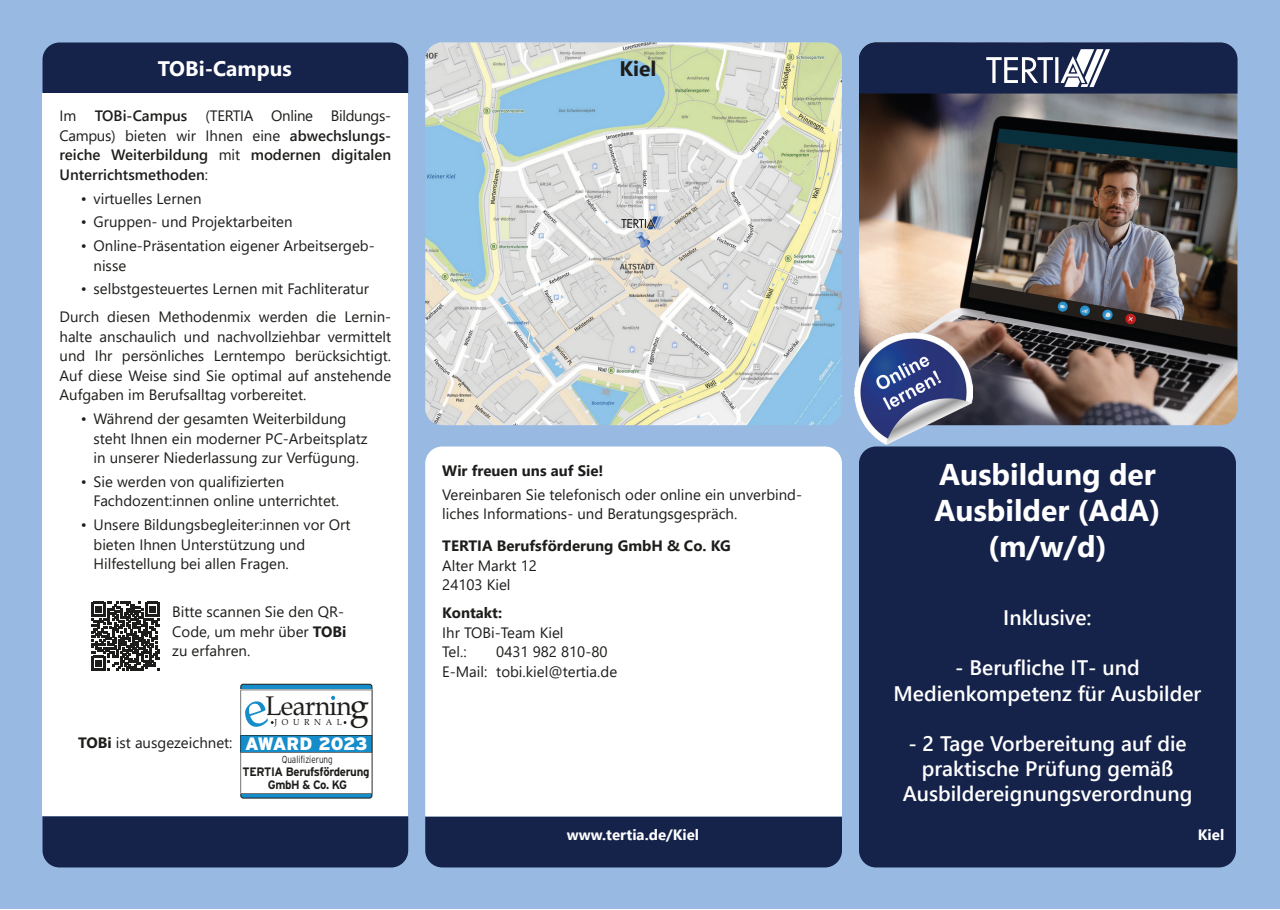
<style>
.page{position:relative;width:1280px;height:910px;background:#fff}
.page>*{position:absolute;margin:0;border:0;box-sizing:border-box;transform-origin:0 0}
.t1{font:36px "Book Antiqua";color:#1d1d1b}
.t2{font:700 30px/36px "Segoe UI";color:#fff;text-align:center}
.t3{font:27px "Book Antiqua";letter-spacing:-.02em;color:#1d1d1b}
.t4{font:600 21px/25.2px "Segoe UI";color:#fff;text-align:center}
.t5{font:700 21px "Segoe UI";color:#fff}
.t6{font:700 21px "Segoe UI";color:#1d1d1b}
.t7{font:15px/19.5px "Segoe UI";color:#1d1d1b}
.t8{font:600 15px/19.5px "Segoe UI";color:#1d1d1b;text-align:justify}
.t9{font:700 15px "Segoe UI";color:#1d1d1b}
.t10{font:700 15px "Segoe UI";color:#fff}
.t11{font:700 12.15px/12.8px "Interstate";letter-spacing:-.03em;color:#1d1d1b;text-align:center;scale:.94 1}
.t12{font:300 10.2px "Interstate";color:#1d1d1b;scale:.79 1}
.t13{font:8.7px "Book Antiqua";letter-spacing:.55em;color:#1d1d1b}
.s1{font-weight:400}
.s2{font-weight:700}
.s3{font-family:"Interstate";font-weight:900;font-size:18px;color:#fff}
</style>
<div class="page">
<div style="left:0;top:0;width:1280px;height:909px;background:#98b9e2"></div>
<img style="left:859px;top:94px;width:378px;height:331px">
<img style="left:425px;top:43px;width:417px;height:382px">
<div style="left:859px;top:446px;width:377px;height:421px;background:#15224a;border-radius:17px"></div>
<svg style="left:859px;top:43px;width:378px;height:51px;background:#29355a"></svg>
<div style="left:43px;top:816px;width:365px;height:51px;background:#15224a"></div>
<div style="left:425px;top:816px;width:417px;height:51px;background:#15224a"></div>
<div style="left:43px;top:43px;width:365px;height:51px;background:#15224a"></div>
<div style="left:43px;top:94px;width:365px;height:722px;background:#fff"></div>
<svg style="left:91px;top:602px;width:69px;height:68px"></svg>
<div style="left:241px;top:684px;width:131px;height:114px;background:linear-gradient(to right,#168dcb,#168dcb);border-radius:2px"></div>
<div style="left:240px;top:684px;width:132px;height:114px;border:1px solid #1d1d1b;border-radius:2px"></div>
<div style="left:425px;top:446px;width:417px;height:370px;background:#fff"></div>
<img style="left:855px;top:333px;width:118px;height:111px">
<svg style="left:240px;top:690px;width:132px;height:104px"></svg>
<h3 class="t5" style="left:158px;top:48px;width:135px">TOBi-Campus</h3>
<p class="t8" style="left:60px;top:105px;width:333px"><span class="s1">Im</span> TOBi-Campus <span class="s1">(TERTIA Online Bildungs-Campus) bieten wir Ihnen eine</span> abwechslungs&shy;reiche Weiterbildung <span class="s1">mit</span> modernen digitalen Unterrichtsmethoden<span class="s1">:</span></p>
<p class="t7" style="left:81px;top:187px;width:122px">• virtuelles Lernen</p>
<p class="t7" style="left:81px;top:211px;width:213px">• Gruppen- und Projektarbeiten</p>
<p class="t7" style="left:94px;top:235px;width:283px;text-indent:-13px">• Online-Präsentation eigener Arbeitsergeb&shy;nisse</p>
<p class="t7" style="left:60px;top:274px;width:333px;line-height:28px;text-align:center">• selbstgesteuertes Lernen mit Fachliteratur<br>Durch diesen Methodenmix werden die Lernin-</p>
<p class="t7" style="left:60px;top:326px;width:333px;text-align:justify">halte anschaulich und nachvollziehbar vermittelt und Ihr persönliches Lerntempo berücksichtigt.<br>Auf diese Weise sind Sie optimal auf anstehende Aufgaben im Berufsalltag vorbereitet.</p>
<p class="t7" style="left:94px;top:408px;width:276px;text-indent:-13px">• Während der gesamten Weiterbildung steht Ihnen ein moderner PC-Arbeitsplatz in unserer Niederlassung zur Verfügung.</p>
<p class="t7" style="left:94px;top:471px;width:247px;text-indent:-13px">• Sie werden von qualifizierten<br>Fachdozent:innen online unterrichtet.</p>
<p class="t7" style="left:94px;top:514px;width:259px;text-indent:-13px">• Unsere Bildungsbegleiter:innen vor Ort bieten Ihnen Unterstützung und<br>Hilfestellung bei allen Fragen.</p>
<p class="t7" style="left:172px;top:601px;width:176px">Bitte scannen Sie den QR-<br>Code, um mehr über <span class="s2">TOBi </span>zu erfahren.</p>
<h3 class="t3" style="left:265px;top:687px;width:88px">Learnin</h3>
<p class="t13" style="left:275px;top:716px;width:69px">JOURNAL</p>
<h1 class="t1" style="left:349px;top:681px;width:21px">g</h1>
<p class="t7" style="left:78px;top:732px;width:291px"><span class="s2">TOBi</span> ist ausgezeichnet: <span class="s3">AWARD 2023</span></p>
<p class="t12" style="left:282px;top:754px;width:66px">Qualifizierung</p>
<p class="t11" style="left:243px;top:765px;width:136px">TERTIA Berufsförderung<br>GmbH &amp; Co. KG</p>
<h3 class="t6" style="left:619px;top:48px;width:38px">Kiel</h3>
<p class="t9" style="left:442px;top:456px;width:163px">Wir freuen uns auf Sie!</p>
<p class="t7" style="left:442px;top:483px;width:361px">Vereinbaren Sie telefonisch oder online ein unverbind&shy;liches Informations- und Beratungsgespräch.</p>
<p class="t9" style="left:442px;top:532px;width:290px">TERTIA Berufsförderung GmbH &amp; Co. KG</p>
<p class="t7" style="left:442px;top:554px;width:96px">Alter Markt 12<br>24103 Kiel</p>
<p class="t9" style="left:442px;top:599px;width:61px">Kontakt:</p>
<p class="t7" style="left:442px;top:621px;width:123px">Ihr TOBi-Team Kiel<br>Tel.:</p>
<p class="t7" style="left:442px;top:641px;width:176px;text-indent:54px">0431 982 810-80<br>E-Mail: tobi.kiel@tertia.de</p>
<p class="t10" style="left:567px;top:821px;width:134px">www.tertia.de/Kiel</p>
<h2 class="t2" style="left:934px;top:454px;width:227px">Ausbildung der<br>Ausbilder (AdA) (m/w/d)</h2>
<h3 class="t4" style="left:1003px;top:603px;width:90px">Inklusive:</h3>
<h3 class="t4" style="left:893px;top:654px;width:309px">- Berufliche IT- und<br>Medienkompetenz für Ausbilder</h3>
<h3 class="t4" style="left:903px;top:729px;width:291px">- 2 Tage Vorbereitung auf die praktische Prüfung gemäß<br>Ausbildereignungsverordnung</h3>
<p class="t10" style="left:1198px;top:821px;width:28px">Kiel</p>
</div>
